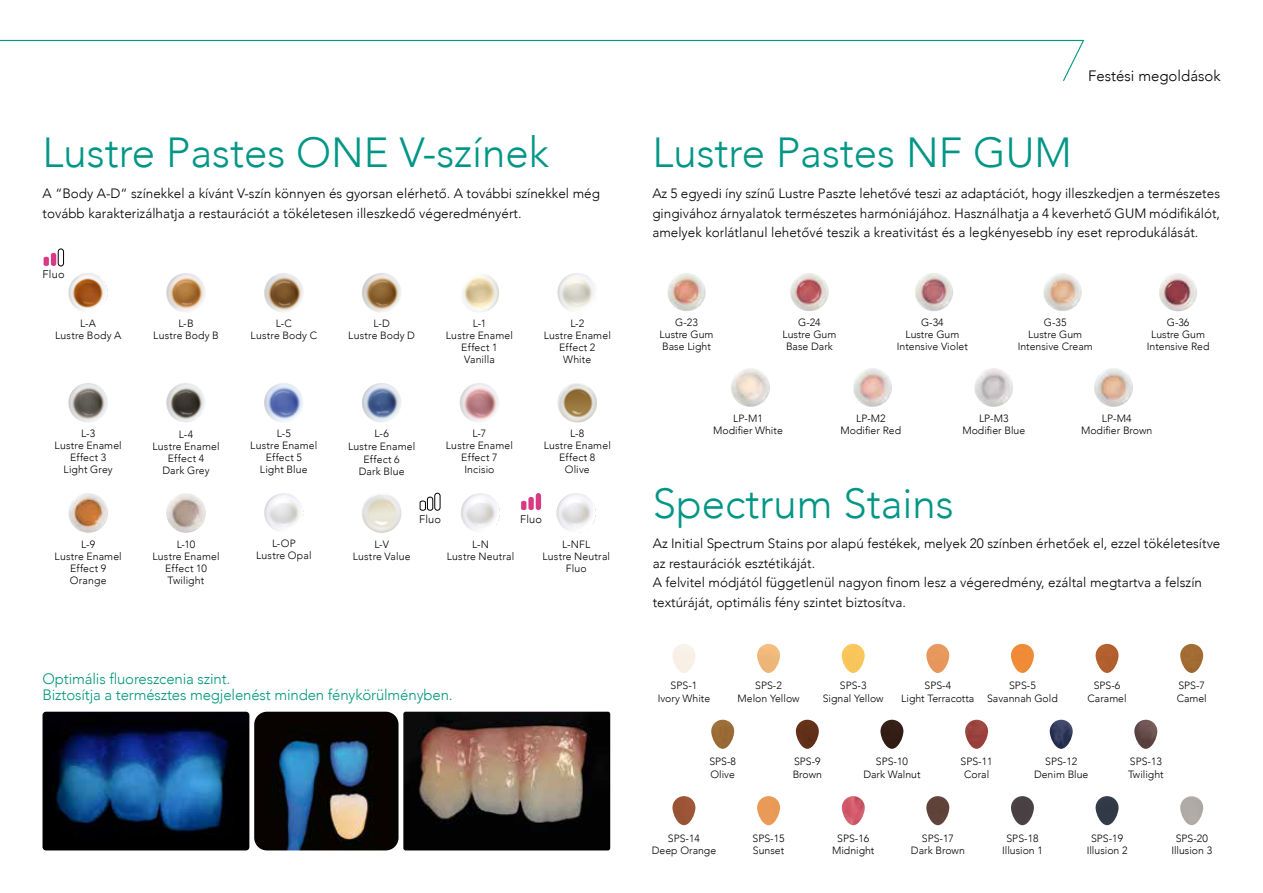
<style>
.page{position:relative;width:1263px;height:893px;background:#fff}
.page>*{position:absolute;margin:0;border:0;box-sizing:border-box;transform-origin:0 0}
.t1{font:300 42px "Avenir";color:#009686}
.t2{font:300 15px/16.5px "Avenir";letter-spacing:-.01em;color:#009880}
.t3{font:300 15px "Avenir";color:#000}
.t4{font:300 13.5px/19.5px "Avenir";color:#000}
.t5{font:300 10.95px "Avenir";letter-spacing:.02em;color:#000}
.t6{font:300 10.5px/12px "Avenir";color:#000;text-align:center}
</style>
<div class="page">
<img style="left:1180px;top:796px;width:23px;height:29px;border-radius:11px">
<img style="left:1134px;top:720px;width:23px;height:29px;border-radius:11px">
<img style="left:1050px;top:720px;width:23px;height:29px;border-radius:11px">
<img style="left:965px;top:720px;width:23px;height:29px;border-radius:11px">
<img style="left:880px;top:720px;width:23px;height:29px;border-radius:11px">
<img style="left:796px;top:720px;width:23px;height:29px;border-radius:11px">
<img style="left:711px;top:720px;width:23px;height:29px;border-radius:11px">
<img style="left:1180px;top:644px;width:23px;height:29px;border-radius:11px">
<img style="left:1095px;top:644px;width:23px;height:29px;border-radius:11px">
<img style="left:1011px;top:644px;width:23px;height:29px;border-radius:11px">
<img style="left:926px;top:644px;width:23px;height:29px;border-radius:11px">
<img style="left:842px;top:644px;width:23px;height:29px;border-radius:11px">
<img style="left:757px;top:644px;width:23px;height:29px;border-radius:11px">
<img style="left:672px;top:644px;width:23px;height:29px;border-radius:11px">
<img style="left:1095px;top:796px;width:23px;height:29px;border-radius:11px">
<img style="left:1011px;top:796px;width:23px;height:29px;border-radius:11px">
<img style="left:926px;top:796px;width:23px;height:29px;border-radius:11px">
<img style="left:757px;top:796px;width:23px;height:29px;border-radius:11px">
<img style="left:672px;top:796px;width:23px;height:29px;border-radius:11px">
<svg style="left:44px;top:257px;width:5px;height:9px"></svg>
<div style="left:51px;top:253px;width:5px;height:13px;background:#da3a83;border-radius:2px"></div>
<div style="left:58px;top:249px;width:6px;height:17px;border:1px solid #000;border-radius:3px"></div>
<svg style="left:420px;top:501px;width:6px;height:10px"></svg>
<div style="left:427px;top:497px;width:6px;height:13px;border:1px solid #000;border-radius:2px"></div>
<div style="left:435px;top:493px;width:5px;height:17px;border:1px solid #000;border-radius:3px"></div>
<svg style="left:521px;top:501px;width:5px;height:9px"></svg>
<div style="left:528px;top:497px;width:6px;height:13px;background:#da3a83;border-radius:2px"></div>
<div style="left:536px;top:493px;width:5px;height:17px;background:#da3a83;border-radius:3px"></div>
<img style="left:842px;top:796px;width:23px;height:29px;border-radius:11px">
<img style="left:43px;top:712px;width:206px;height:138px">
<img style="left:403px;top:712px;width:207px;height:138px">
<img style="left:254px;top:712px;width:144px;height:138px">
<img style="left:461px;top:493px;width:39px;height:40px;border-radius:20px">
<img style="left:556px;top:493px;width:40px;height:40px;border-radius:20px">
<img style="left:667px;top:273px;width:39px;height:38px;border-radius:19px">
<img style="left:1159px;top:273px;width:38px;height:38px;border-radius:19px">
<img style="left:790px;top:273px;width:39px;height:38px;border-radius:19px">
<img style="left:915px;top:273px;width:38px;height:38px;border-radius:19px">
<img style="left:1043px;top:273px;width:39px;height:38px;border-radius:19px">
<img style="left:731px;top:368px;width:39px;height:39px;border-radius:20px">
<img style="left:853px;top:368px;width:39px;height:39px;border-radius:20px">
<img style="left:974px;top:368px;width:39px;height:39px;border-radius:20px">
<img style="left:1094px;top:368px;width:39px;height:39px;border-radius:20px">
<img style="left:166px;top:383px;width:40px;height:40px;border-radius:20px">
<img style="left:68px;top:383px;width:40px;height:40px;border-radius:20px">
<img style="left:264px;top:383px;width:40px;height:40px;border-radius:20px">
<img style="left:362px;top:383px;width:39px;height:40px;border-radius:20px">
<img style="left:557px;top:383px;width:40px;height:40px;border-radius:20px">
<img style="left:460px;top:383px;width:39px;height:40px;border-radius:20px">
<img style="left:362px;top:493px;width:39px;height:40px;border-radius:20px">
<img style="left:264px;top:493px;width:40px;height:40px;border-radius:20px">
<img style="left:68px;top:493px;width:40px;height:40px;border-radius:20px">
<img style="left:166px;top:493px;width:40px;height:40px;border-radius:20px">
<img style="left:557px;top:273px;width:40px;height:40px;border-radius:20px">
<img style="left:460px;top:273px;width:39px;height:40px;border-radius:20px">
<img style="left:362px;top:273px;width:39px;height:40px;border-radius:20px">
<img style="left:264px;top:273px;width:40px;height:40px;border-radius:20px">
<img style="left:68px;top:273px;width:40px;height:40px;border-radius:20px">
<img style="left:166px;top:273px;width:40px;height:40px;border-radius:20px">
<svg style="left:0;top:39px;width:1085px;height:42px"></svg>
<h1 class="t1" style="left:43px;top:128px;width:508px">Lustre Pastes ONE V-színek</h1>
<p class="t4" style="left:43px;top:184px;width:559px">A “Body A-D“ színekkel a kívánt V-szín könnyen és gyorsan elérhető. A további színekkel még tovább karakterizálhatja a restaurációt a tökéletesen illeszkedő végeredményért.</p>
<p class="t5" style="left:43px;top:268px;width:24px">Fluo</p>
<p class="t6" style="left:55px;top:318px;width:68px">L-A<br>Lustre Body A</p>
<p class="t6" style="left:153px;top:318px;width:67px">L-B<br>Lustre Body B</p>
<p class="t6" style="left:251px;top:318px;width:68px">L-C<br>Lustre Body C</p>
<p class="t6" style="left:348px;top:318px;width:68px">L-D<br>Lustre Body D</p>
<p class="t6" style="left:446px;top:318px;width:69px">L-1<br>Lustre Enamel<br>Effect 1<br>Vanilla</p>
<p class="t6" style="left:544px;top:318px;width:69px">L-2<br>Lustre Enamel<br>Effect 2<br>White</p>
<p class="t6" style="left:55px;top:428px;width:69px">L-3<br>Lustre Enamel<br>Effect 3<br>Light Grey</p>
<p class="t6" style="left:250px;top:428px;width:69px">L-5<br>Lustre Enamel<br>Effect 5<br>Light Blue</p>
<p class="t6" style="left:348px;top:427px;width:69px;line-height:12.6px">L-6<br>Lustre Enamel<br>Effect 6<br>Dark Blue</p>
<p class="t6" style="left:544px;top:428px;width:69px">L-8<br>Lustre Enamel<br>Effect 8<br>Olive</p>
<p class="t6" style="left:446px;top:428px;width:69px">L-7<br>Lustre Enamel<br>Effect 7<br>Incisio</p>
<p class="t6" style="left:152px;top:428px;width:69px">L-4<br>Lustre Enamel<br>Effect 4<br>Dark Grey</p>
<p class="t6" style="left:55px;top:538px;width:69px">L-9<br>Lustre Enamel<br>Effect 9<br>Orange</p>
<p class="t6" style="left:152px;top:538px;width:69px">L-10<br>Lustre Enamel<br>Effect 10<br>Twilight</p>
<p class="t6" style="left:256px;top:538px;width:57px">L-OP<br>Lustre Opal</p>
<p class="t6" style="left:353px;top:538px;width:59px">L-V<br>Lustre Value</p>
<p class="t5" style="left:419px;top:512px;width:24px">Fluo</p>
<p class="t5" style="left:520px;top:512px;width:24px">Fluo</p>
<p class="t6" style="left:447px;top:538px;width:69px">L-N<br>Lustre Neutral</p>
<p class="t6" style="left:542px;top:538px;width:69px">L-NFL<br>Lustre Neutral<br>Fluo</p>
<h2 class="t2" style="left:43px;top:670px;width:412px">Optimális fluoreszcenia szint.<br>Biztosítja a természtes megjelenést minden fénykörülményben.</h2>
<h2 class="t3" style="left:1088px;top:67px;width:134px">Festési megoldások</h2>
<h1 class="t1" style="left:652px;top:128px;width:421px">Lustre Pastes NF GUM</h1>
<p class="t4" style="left:652px;top:184px;width:569px;text-align:justify">Az 5 egyedi íny színű Lustre Paszte lehetővé teszi az adaptációt, hogy illeszkedjen a természetes gingivához árnyalatok természetes harmóniájához. Használhatja a 4 keverhető GUM módifikálót, amelyek korlátlanul lehetővé teszik a kreativitást és a legkényesebb íny eset reprodukálását.</p>
<p class="t6" style="left:660px;top:316px;width:55px">G-23<br>Lustre Gum<br>Base Light</p>
<p class="t6" style="left:1147px;top:316px;width:64px">G-36<br>Lustre Gum<br>Intensive Red</p>
<p class="t6" style="left:782px;top:316px;width:55px">G-24<br>Lustre Gum<br>Base Dark</p>
<p class="t6" style="left:897px;top:316px;width:73px">G-34<br>Lustre Gum<br>Intensive Violet</p>
<p class="t6" style="left:1018px;top:316px;width:77px">G-35<br>Lustre Gum<br>Intensive Cream</p>
<p class="t6" style="left:713px;top:412px;width:71px">LP-M1<br>Modifier White</p>
<p class="t6" style="left:841px;top:412px;width:62px">LP-M2<br>Modifier Red</p>
<p class="t6" style="left:962px;top:412px;width:64px">LP-M3<br>Modifier Blue</p>
<p class="t6" style="left:1081px;top:412px;width:73px">LP-M4<br>Modifier Brown</p>
<h1 class="t1" style="left:653px;top:478px;width:303px">Spectrum Stains</h1>
<p class="t4" style="left:653px;top:534px;width:569px">Az Initial Spectrum Stains por alapú festékek, melyek 20 színben érhetőek el, ezzel tökéletesítve az restaurációk esztétikáját.<br>A felvitel módjától függetlenül nagyon finom lesz a végeredmény, ezáltal megtartva a felszín textúráját, optimális fény szintet biztosítva.</p>
<p class="t6" style="left:658px;top:680px;width:54px">SPS-1<br>Ivory White</p>
<p class="t6" style="left:737px;top:680px;width:64px">SPS-2<br>Melon Yellow</p>
<p class="t6" style="left:823px;top:680px;width:62px">SPS-3<br>Signal Yellow</p>
<p class="t6" style="left:901px;top:680px;width:75px">SPS-4<br>Light Terracotta</p>
<p class="t6" style="left:987px;top:680px;width:72px">SPS-5<br>Savannah Gold</p>
<p class="t6" style="left:1087px;top:680px;width:41px">SPS-6<br>Caramel</p>
<p class="t6" style="left:1177px;top:680px;width:32px;text-align:left">SPS-7<br>Camel</p>
<p class="t6" style="left:709px;top:755px;width:28px;text-align:left">SPS-8<br>Olive</p>
<p class="t6" style="left:793px;top:755px;width:31px;text-align:left">SPS-9<br>Brown</p>
<p class="t6" style="left:863px;top:755px;width:59px">SPS-10<br>Dark Walnut</p>
<p class="t6" style="left:960px;top:755px;width:34px">SPS-11<br>Coral</p>
<p class="t6" style="left:1034px;top:755px;width:56px">SPS-12<br>Denim Blue</p>
<p class="t6" style="left:1128px;top:755px;width:37px;text-align:left">SPS-13<br>Twilight</p>
<p class="t6" style="left:652px;top:832px;width:66px">SPS-14<br>Deep Orange</p>
<p class="t6" style="left:752px;top:832px;width:34px;text-align:left">SPS-15<br>Sunset</p>
<p class="t6" style="left:832px;top:832px;width:44px">SPS-16<br>Midnight</p>
<p class="t6" style="left:911px;top:832px;width:55px">SPS-17<br>Dark Brown</p>
<p class="t6" style="left:1002px;top:832px;width:42px">SPS-18<br>Illusion 1</p>
<p class="t6" style="left:1087px;top:832px;width:42px">SPS-19<br>Illusion 2</p>
<p class="t6" style="left:1171px;top:832px;width:42px">SPS-20<br>Illusion 3</p>
</div>
